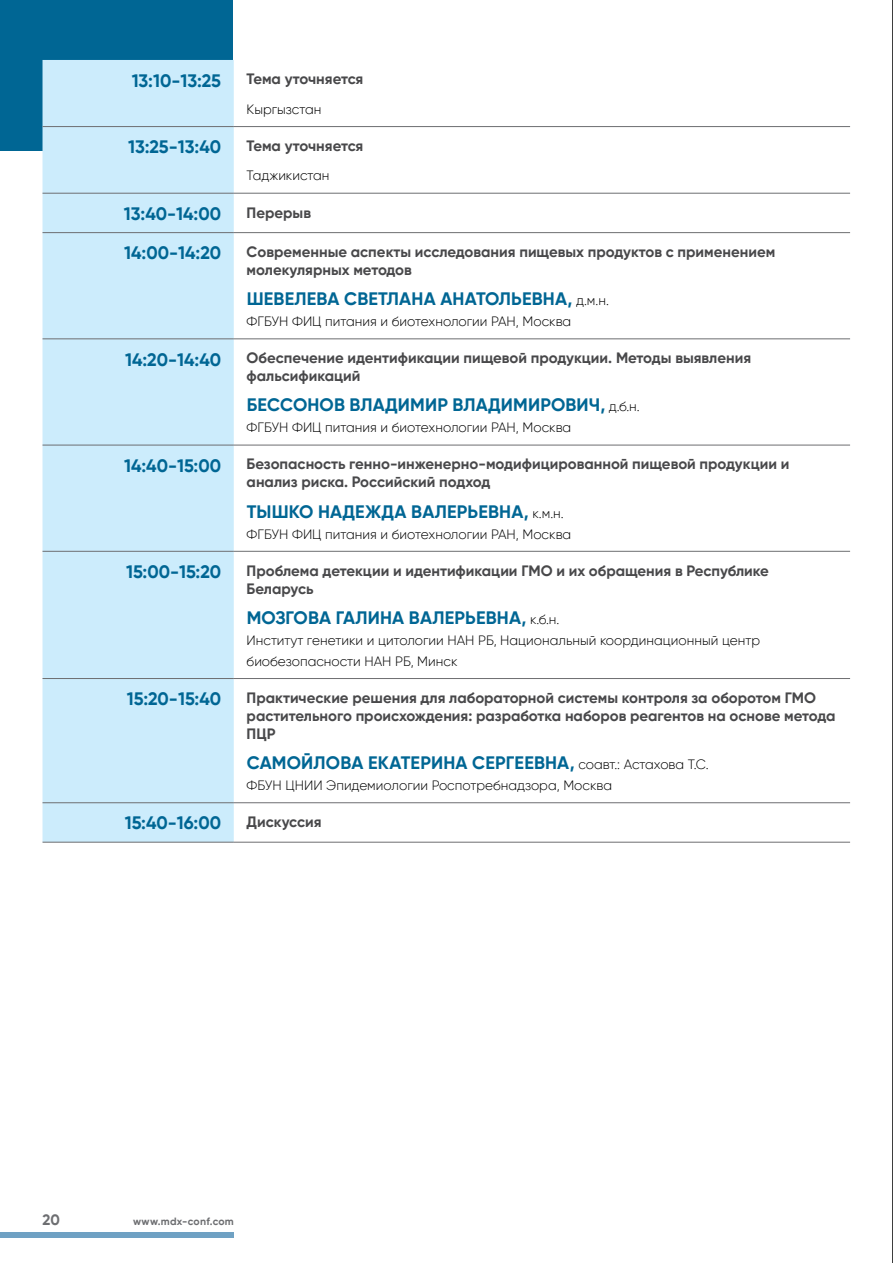
<style>
.page{position:relative;width:893px;height:1263px;background:#fff}
.page>*{position:absolute;margin:0;border:0;box-sizing:border-box;transform-origin:0 0}
.t1{font:700 18px "Gilroy";color:#006694}
.t2{font:700 15px/18px "Gilroy";color:#48484a}
.t3{font:700 15px "Gilroy";color:#6d6e71}
.t4{font:300 13.5px/21px "Gilroy";color:#000}
.t5{font:700 10.5px "Gilroy";letter-spacing:.02em;color:#6d6e71}
.s1{font-weight:700;font-size:18px;color:#006694}
</style>
<div class="page">
<div style="left:0;top:0;width:233px;height:151px;background:#006694"></div>
<div style="left:0;top:1232px;width:234px;height:5px;background:#6fa1c3"></div>
<div style="left:43px;top:60px;width:191px;height:782px;background:#ccecfc"></div>
<svg style="left:234px;top:127px;width:616px;height:715px"></svg>
<hr style="left:43px;top:126px;width:191px;height:1px;background:#6d6e71">
<hr style="left:234px;top:126px;width:616px;height:1px;background:#6d6e71">
<hr style="left:43px;top:193px;width:191px;height:1px;background:#6d6e71">
<hr style="left:234px;top:193px;width:616px;height:1px;background:#6d6e71">
<hr style="left:43px;top:232px;width:191px;height:1px;background:#6d6e71">
<hr style="left:234px;top:232px;width:616px;height:1px;background:#6d6e71">
<hr style="left:43px;top:338px;width:191px;height:1px;background:#6d6e71">
<hr style="left:234px;top:338px;width:616px;height:1px;background:#6d6e71">
<hr style="left:43px;top:445px;width:191px;height:1px;background:#6d6e71">
<hr style="left:234px;top:445px;width:616px;height:1px;background:#6d6e71">
<hr style="left:43px;top:551px;width:191px;height:1px;background:#6d6e71">
<hr style="left:234px;top:551px;width:616px;height:1px;background:#6d6e71">
<hr style="left:43px;top:678px;width:191px;height:1px;background:#6d6e71">
<hr style="left:234px;top:678px;width:616px;height:1px;background:#6d6e71">
<hr style="left:43px;top:802px;width:191px;height:1px;background:#6d6e71">
<hr style="left:234px;top:802px;width:616px;height:1px;background:#6d6e71">
<hr style="left:43px;top:842px;width:191px;height:1px;background:#6d6e71">
<hr style="left:234px;top:842px;width:616px;height:1px;background:#6d6e71">
<hr style="left:892px;top:0;width:1px;height:1263px;background:#000">
<p class="t1" style="left:132px;top:69px;width:91px">13:10-13:25</p>
<p class="t2" style="left:247px;top:70px;width:118px">Тема уточняется</p>
<p class="t4" style="left:247px;top:98px;width:76px">Кыргызстан</p>
<p class="t1" style="left:128px;top:136px;width:94px">13:25-13:40</p>
<p class="t2" style="left:247px;top:137px;width:118px">Тема уточняется</p>
<p class="t4" style="left:247px;top:165px;width:84px">Таджикистан</p>
<p class="t1" style="left:124px;top:202px;width:99px">13:40-14:00</p>
<p class="t2" style="left:247px;top:203px;width:66px">Перерыв</p>
<p class="t1" style="left:124px;top:242px;width:98px">14:00-14:20</p>
<p class="t2" style="left:247px;top:243px;width:530px">Современные аспекты исследования пищевых продуктов с применением молекулярных методов</p>
<p class="t1" style="left:247px;top:288px;width:13px">Шевелева</p>
<p class="t1" style="left:344px;top:288px;width:26px">Светлана</p>
<p class="t1" style="left:440px;top:288px;width:25px">Анатольевна</p>
<p class="t4" style="left:247px;top:290px;width:364px;text-indent:321px"><span class="s1">,</span> д.м.н.<br>ФГБУН ФИЦ питания и биотехнологии РАН, Москва</p>
<p class="t1" style="left:125px;top:348px;width:98px">14:20-14:40</p>
<p class="t2" style="left:247px;top:349px;width:506px">Обеспечение идентификации пищевой продукции. Методы выявления фальсификаций</p>
<p class="t1" style="left:247px;top:394px;width:24px">Бессонов</p>
<p class="t1" style="left:350px;top:394px;width:25px">Владимир</p>
<p class="t1" style="left:453px;top:394px;width:25px">Владимирови</p>
<p class="t4" style="left:589px;top:396px;width:52px"><span class="s1">ч,</span> д.б.н.</p>
<p class="t4" style="left:247px;top:417px;width:326px">ФГБУН ФИЦ питания и биотехнологии РАН, Москва</p>
<p class="t1" style="left:124px;top:454px;width:99px">14:40-15:00</p>
<p class="t2" style="left:247px;top:455px;width:544px">Безопасность генно-инженерно-модифицированной пищевой продукции и анализ риска. Российский подход</p>
<p class="t1" style="left:247px;top:500px;width:98px">Тышко Надежда</p>
<p class="t1" style="left:411px;top:500px;width:24px">Валерьевна</p>
<p class="t4" style="left:247px;top:502px;width:326px;text-indent:277px"><span class="s1">,</span> к.м.н.<br>ФГБУН ФИЦ питания и биотехнологии РАН, Москва</p>
<p class="t1" style="left:126px;top:560px;width:97px">15:00-15:20</p>
<p class="t2" style="left:247px;top:561px;width:524px">Проблема детекции и идентификации ГМО и их обращения в Республике<br>Беларусь</p>
<p class="t1" style="left:247px;top:606px;width:28px">Мозгова</p>
<p class="t1" style="left:336px;top:606px;width:21px">Галина</p>
<p class="t1" style="left:409px;top:606px;width:24px">Валерьевна</p>
<p class="t4" style="left:247px;top:608px;width:515px;text-indent:275px"><span class="s1">,</span> к.б.н.<br>Институт генетики и цитологии НАН РБ, Национальный координационный центр биобезопасности НАН РБ, Минск</p>
<p class="t1" style="left:127px;top:688px;width:96px">15:20-15:40</p>
<p class="t2" style="left:247px;top:688px;width:590px">Практические решения для лабораторной системы контроля за оборотом ГМО растительного происхождения: разработка наборов реагентов на основе метода<br>ПЦР</p>
<p class="t1" style="left:247px;top:751px;width:15px">само</p>
<p class="t1" style="left:301px;top:751px;width:26px">йлова</p>
<p class="t1" style="left:368px;top:751px;width:12px">екатерина</p>
<p class="t1" style="left:472px;top:751px;width:12px">сергеевна</p>
<p class="t4" style="left:247px;top:754px;width:463px;text-indent:323px"><span class="s1">,</span> соавт.: Астахова Т.С.<br>ФБУН ЦНИИ Эпидемиологии Роспотребнадзора, Москва</p>
<p class="t1" style="left:125px;top:812px;width:98px">15:40-16:00</p>
<p class="t2" style="left:247px;top:813px;width:76px">Дискуссия</p>
<p class="t3" style="left:43px;top:1210px;width:19px">20</p>
<p class="t5" style="left:133px;top:1214px;width:102px">www.mdx-conf.com</p>
</div>
